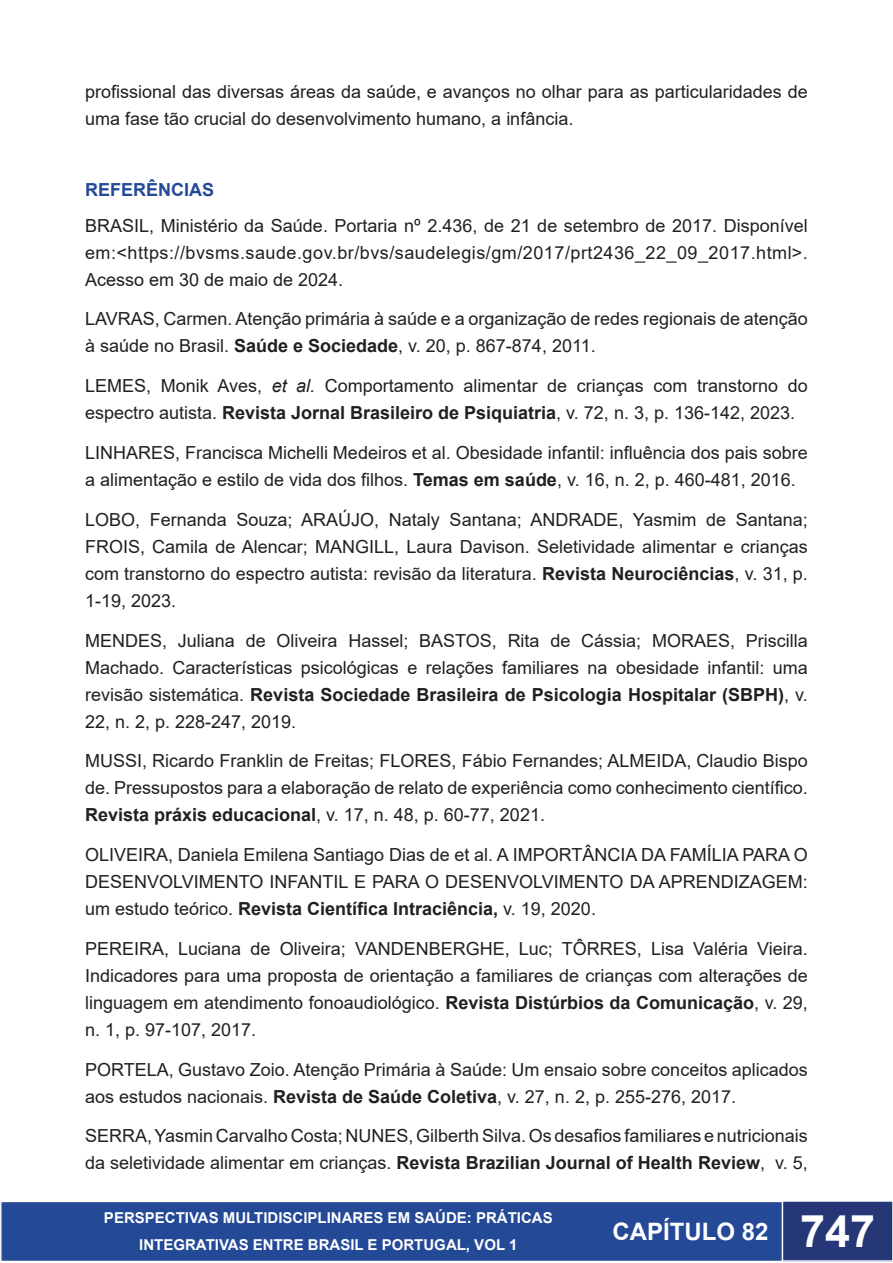
<style>
.page{position:relative;width:893px;height:1263px;background:#fff}
.page>*{position:absolute;margin:0;border:0;box-sizing:border-box;transform-origin:0 0}
.t1{font:700 24px "Arial";color:#fff}
.t2{font:18px/27px "Arial";color:#231f20}
.t3{font:700 18px "Arial";color:#234997}
.t4{font:700 15px/27px "Arial";color:#fff;text-align:center}
.s1{font-weight:700}
.s2{font-style:italic}
.s3{font-size:45px}
</style>
<div class="page">
<div style="left:1px;top:1201px;width:782px;height:60px;background:#234997"></div>
<div style="left:0;top:1201px;width:784px;height:61px;border:2px solid #fff"></div>
<svg style="left:0;top:1200px;width:1px;height:62px"></svg>
<div style="left:782px;top:1201px;width:111px;height:60px;background:#253777"></div>
<div style="left:782px;top:1200px;width:111px;height:62px;border:2px solid #fff"></div>
<p class="t2" style="left:85px;top:78px;width:724px">profissional das diversas áreas da saúde, e avanços no olhar para as particularidades de uma fase tão crucial do desenvolvimento humano, a infância.</p>
<p class="t3" style="left:85px;top:177px;width:131px">REFERÊNCIAS</p>
<p class="t2" style="left:85px;top:212px;width:724px;text-align:justify">BRASIL, Ministério da Saúde. Portaria nº 2.436, de 21 de setembro de 2017. Disponível em:&lt;https://bvsms.saude.gov.br/bvs/saudelegis/gm/2017/prt2436_22_09_2017.html&gt;.<br>Acesso em 30 de maio de 2024.</p>
<p class="t2" style="left:85px;top:305px;width:724px">LAVRAS, Carmen. Atenção primária à saúde e a organização de redes regionais de atenção à saúde no Brasil. <span class="s1">Saúde e Sociedade</span>, v. 20, p. 867-874, 2011.</p>
<p class="t2" style="left:85px;top:372px;width:724px">LEMES, Monik Aves, <span class="s2">et al.</span> Comportamento alimentar de crianças com transtorno do espectro autista. <span class="s1">Revista Jornal Brasileiro de Psiquiatria</span>, v. 72, n. 3, p. 136-142, 2023.</p>
<p class="t2" style="left:85px;top:439px;width:724px">LINHARES, Francisca Michelli Medeiros et al. Obesidade infantil: influência dos pais sobre a alimentação e estilo de vida dos filhos. <span class="s1">Temas em saúde</span>, v. 16, n. 2, p. 460-481, 2016.</p>
<p class="t2" style="left:85px;top:506px;width:724px;text-align:justify">LOBO, Fernanda Souza; ARAÚJO, Nataly Santana; ANDRADE, Yasmim de Santana; FROIS, Camila de Alencar; MANGILL, Laura Davison. Seletividade alimentar e crianças com transtorno do espectro autista: revisão da literatura. <span class="s1">Revista Neurociências</span>, v. 31, p.<br>1-19, 2023.</p>
<p class="t2" style="left:85px;top:627px;width:724px;text-align:justify">MENDES, Juliana de Oliveira Hassel; BASTOS, Rita de Cássia; MORAES, Priscilla Machado. Características psicológicas e relações familiares na obesidade infantil: uma revisão sistemática. <span class="s1">Revista Sociedade Brasileira de Psicologia Hospitalar (SBPH)</span>, v.<br>22, n. 2, p. 228-247, 2019.</p>
<p class="t2" style="left:85px;top:747px;width:724px;text-align:justify">MUSSI, Ricardo Franklin de Freitas; FLORES, Fábio Fernandes; ALMEIDA, Claudio Bispo de. Pressupostos para a elaboração de relato de experiência como conhecimento científico.<br><span class="s1">Revista práxis educacional</span>, v. 17, n. 48, p. 60-77, 2021.</p>
<p class="t2" style="left:85px;top:841px;width:724px;text-align:justify">OLIVEIRA, Daniela Emilena Santiago Dias de et al. A IMPORTÂNCIA DA FAMÍLIA PARA O DESENVOLVIMENTO INFANTIL E PARA O DESENVOLVIMENTO DA APRENDIZAGEM: um estudo teórico. <span class="s1">Revista Científica Intraciência,</span> v. 19, 2020.</p>
<p class="t2" style="left:85px;top:935px;width:724px;text-align:justify">PEREIRA, Luciana de Oliveira; VANDENBERGHE, Luc; TÔRRES, Lisa Valéria Vieira.<br>Indicadores para uma proposta de orientação a familiares de crianças com alterações de linguagem em atendimento fonoaudiológico. <span class="s1">Revista Distúrbios da Comunicação</span>, v. 29, n. 1, p. 97-107, 2017.</p>
<p class="t2" style="left:85px;top:1056px;width:724px">PORTELA, Gustavo Zoio. Atenção Primária à Saúde: Um ensaio sobre conceitos aplicados aos estudos nacionais. <span class="s1">Revista de Saúde Coletiva</span>, v. 27, n. 2, p. 255-276, 2017.</p>
<p class="t2" style="left:85px;top:1122px;width:724px">SERRA, Yasmin Carvalho Costa; NUNES, Gilberth Silva. Os desafios familiares e nutricionais da seletividade alimentar em crianças. <span class="s1">Revista Brazilian Journal of Health Review</span>, v. 5,</p>
<p class="t4" style="left:104px;top:1205px;width:450px">PERSPECTIVAS MULTIDISCIPLINARES EM SAÚDE: PRÁTICAS<br>INTEGRATIVAS ENTRE BRASIL E PORTUGAL, VOL 1</p>
<h1 class="t1" style="left:612px;top:1215px;width:264px">CAPÍTULO 82 <span class="s3">747</span></h1>
</div>
